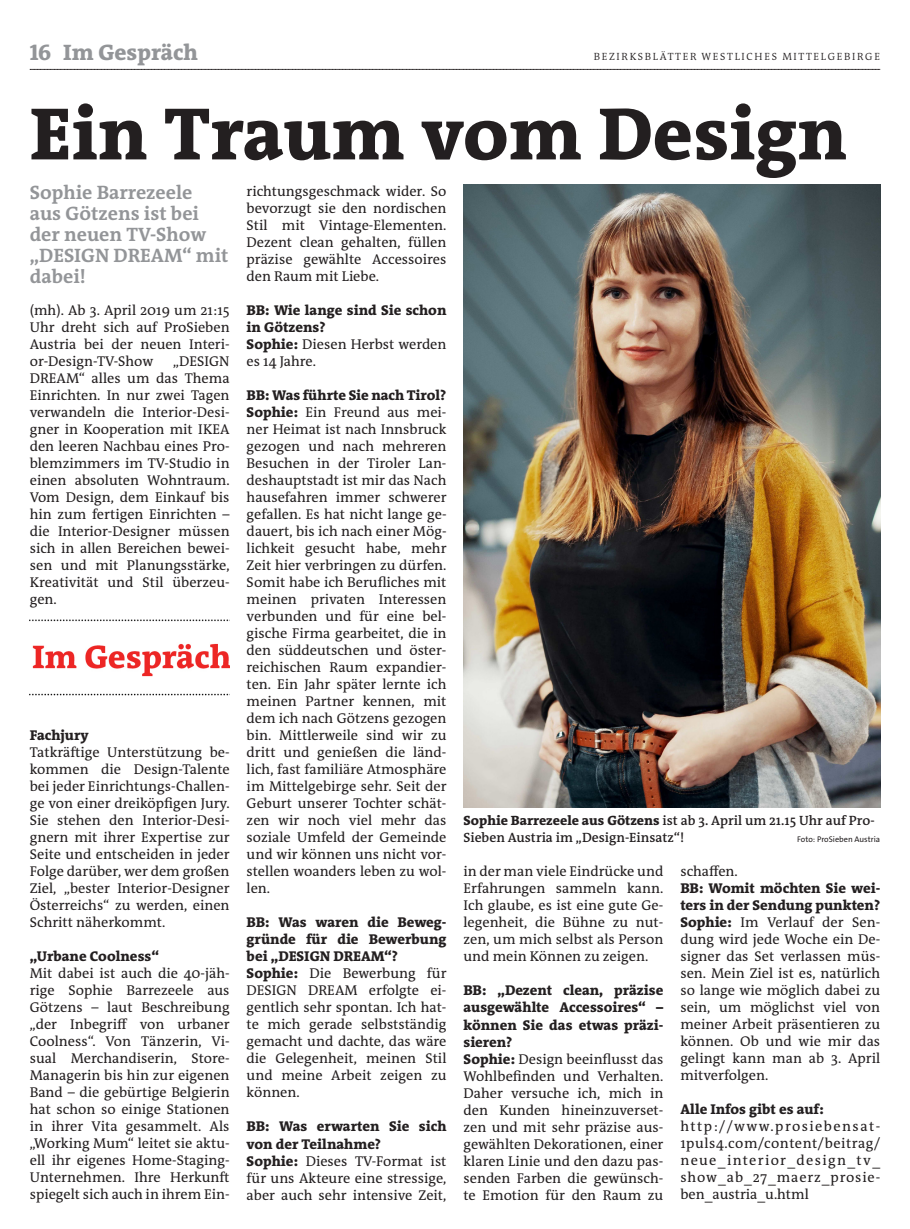
<style>
.page{position:relative;width:910px;height:1229px;background:#fff}
.page>*{position:absolute;margin:0;border:0;box-sizing:border-box;transform-origin:0 0}
.t1{font:800 75px "The RM Antiqua";color:#231f20}
.t2{font:800 22.5px "The RM Antiqua";color:#939598}
.t3{font:700 19.5px/21px "The RM Antiqua";color:#939598}
.t4{font:14.25px/17px "The RM Antiqua";color:#231f20;text-align:justify}
.t5{font:800 14.25px/17px "The RM Antiqua";color:#231f20}
.t6{font:600 13.5px/17px "The RM Antiqua";color:#231f20}
.t7{font:300 10.5px "The RM Antiqua";letter-spacing:.16em;color:#231f20}
.t8{font:8.25px "The Sans Os F";color:#231f20}
.s1{font-weight:400}
.s2{font-weight:800}
</style>
<div class="page">
<svg style="left:30px;top:69px;width:850px;height:1px"></svg>
<img style="left:30px;top:619px;width:200px;height:77px">
<img style="left:463px;top:185px;width:417px;height:623px">
<h2 class="t2" style="left:30px;top:38px;width:170px">16 Im Gespräch</h2>
<p class="t7" style="left:594px;top:50px;width:288px">BEZIRKSBLÄTTER WESTLICHES MITTELGEBIRGE</p>
<h1 class="t1" style="left:30px;top:86px;width:819px">Ein Traum vom Design</h1>
<h3 class="t3" style="left:30px;top:182px;width:200px">Sophie Barrezeele aus Götzens ist bei der neuen TV-Show „DESIGN DREAM“ mit dabei!</h3>
<p class="t4" style="left:30px;top:301px;width:201px">(mh). Ab 3. April 2019 um 21:15<br>Uhr dreht sich auf ProSieben Austria bei der neuen Interi&shy;or-Design-TV-Show</p>
<p class="t4" style="left:30px;top:352px;width:201px;text-indent:143px">„DESIGN DREAM“ alles um das Thema Einrichten. In nur zwei Tagen verwandeln die Interior-Desi&shy;gner in Kooperation mit IKEA den leeren Nachbau eines Pro&shy;blemzimmers im TV-Studio in einen absoluten Wohntraum.<br>Vom Design, dem Einkauf bis hin zum fertigen Einrichten – die Interior-Designer müssen sich in allen Bereichen bewei&shy;sen und mit Planungsstärke, Kreativität und Stil überzeu&shy;gen.</p>
<p class="t5" style="left:30px;top:727px;width:60px">Fachjury</p>
<p class="t4" style="left:30px;top:744px;width:201px">Tatkräftige Unterstützung be&shy;kommen die Design-Talente bei jeder Einrichtungs-Challen&shy;ge von einer dreiköpfigen Jury.<br>Sie stehen den Interior-Desi&shy;gnern mit ihrer Expertise zur Seite und entscheiden in jeder Folge darüber, wer dem großen Ziel, „bester Interior-Designer Österreichs“ zu werden, einen Schritt näherkommt.</p>
<p class="t5" style="left:30px;top:948px;width:131px">„Urbane Coolness“</p>
<p class="t4" style="left:30px;top:965px;width:201px">Mit dabei ist auch die 40-jäh&shy;rige Sophie Barrezeele aus Götzens – laut Beschreibung „der Inbegriff von urbaner Coolness“. Von Tänzerin, Vi&shy;sual Merchandiserin, Store-Managerin bis hin zur eigenen Band – die gebürtige Belgierin hat schon so einige Stationen in ihrer Vita gesammelt. Als „Working Mum“ leitet sie aktu&shy;ell ihr eigenes Home-Staging-Unternehmen. Ihre Herkunft spiegelt sich auch in ihrem Ein-</p>
<p class="t4" style="left:247px;top:182px;width:201px">richtungsgeschmack wider. So bevorzugt sie den nordischen Stil mit Vintage-Elementen.<br>Dezent clean gehalten, füllen präzise gewählte Accessoires den Raum mit Liebe.</p>
<p class="t5" style="left:247px;top:301px;width:201px">BB: Wie lange sind Sie schon in Götzens?<br>Sophie: <span class="s1">Diesen Herbst werden es 14 Jahre.</span></p>
<p class="t4" style="left:247px;top:387px;width:201px"><span class="s2">BB: Was führte Sie nach Tirol?<br>Sophie:</span> Ein Freund aus mei&shy;ner Heimat ist nach Innsbruck gezogen und nach mehreren Besuchen in der Tiroler Lan&shy;deshauptstadt ist mir das Nach hausefahren immer schwerer gefallen. Es hat nicht lange ge&shy;dauert, bis ich nach einer Mög&shy;lichkeit gesucht habe, mehr Zeit hier verbringen zu dürfen.<br>Somit habe ich Berufliches mit meinen privaten Interessen verbunden und für eine bel&shy;gische Firma gearbeitet, die in den süddeutschen und öster&shy;reichischen Raum expandier&shy;ten. Ein Jahr später lernte ich meinen Partner kennen, mit dem ich nach Götzens gezogen bin. Mittlerweile sind wir zu dritt und genießen die länd&shy;lich, fast familiäre Atmosphäre im Mittelgebirge sehr. Seit der Geburt unserer Tochter schät&shy;zen wir noch viel mehr das soziale Umfeld der Gemeinde und wir können uns nicht vor&shy;stellen woanders leben zu wol&shy;len.</p>
<p class="t4" style="left:247px;top:914px;width:201px;text-align:left"><span class="s2">BB: Was waren die Beweg&shy;gründe für die Bewerbung bei „DESIGN DREAM“?<br>Sophie:</span> Die Bewerbung für<br>DESIGN DREAM erfolgte ei&shy;gentlich sehr spontan. Ich hat&shy;te mich gerade selbstständig gemacht und dachte, das wäre die Gelegenheit, meinen Stil und meine Arbeit zeigen zu können.</p>
<p class="t4" style="left:247px;top:1118px;width:201px;text-align:left"><span class="s2">BB: Was erwarten Sie sich von der Teilnahme?<br>Sophie:</span> Dieses TV-Format ist für uns Akteure eine stressige, aber auch sehr intensive Zeit,</p>
<p class="t6" style="left:463px;top:812px;width:413px"><span class="s2">Sophie Barrezeele aus Götzens</span> ist ab 3. April um 21.15 Uhr auf Pro-<br>Sieben Austria im „Design-Einsatz“!</p>
<p class="t8" style="left:797px;top:834px;width:85px">Foto: ProSieben Austria</p>
<p class="t4" style="left:463px;top:863px;width:201px">in der man viele Eindrücke und Erfahrungen sammeln kann.<br>Ich glaube, es ist eine gute Ge&shy;legenheit, die Bühne zu nut&shy;zen, um mich selbst als Person und mein Können zu zeigen.</p>
<p class="t4" style="left:463px;top:982px;width:201px;text-align:left"><span class="s2">BB: „Dezent clean, präzise ausgewählte Accessoires“ – können Sie das etwas präzi&shy;sieren?<br>Sophie:</span> Design beeinflusst das<br>Wohlbefinden und Verhalten.<br>Daher versuche ich, mich in den Kunden hineinzuverset&shy;zen und mit sehr präzise aus&shy;gewählten Dekorationen, einer klaren Linie und den dazu pas&shy;senden Farben die gewünsch&shy;te Emotion für den Raum zu</p>
<p class="t4" style="left:680px;top:863px;width:59px">schaffen.</p>
<p class="t4" style="left:680px;top:880px;width:201px"><span class="s2">BB: Womit möchten Sie wei&shy;ters in der Sendung punkten?<br>Sophie:</span> Im Verlauf der Sen&shy;dung wird jede Woche ein De&shy;signer das Set verlassen müs&shy;sen. Mein Ziel ist es, natürlich so lange wie möglich dabei zu sein, um möglichst viel von meiner Arbeit präsentieren zu können. Ob und wie mir das gelingt kann man ab 3. April mitverfolgen.</p>
<p class="t5" style="left:680px;top:1101px;width:145px">Alle Infos gibt es auf:</p>
<p class="t4" style="left:680px;top:1118px;width:201px">http://www.prosiebensat-1puls4.com/content/beitrag/ neue_interior_design_tv_ show_ab_27_maerz_prosie&shy;ben_austria_u.html</p>
</div>
